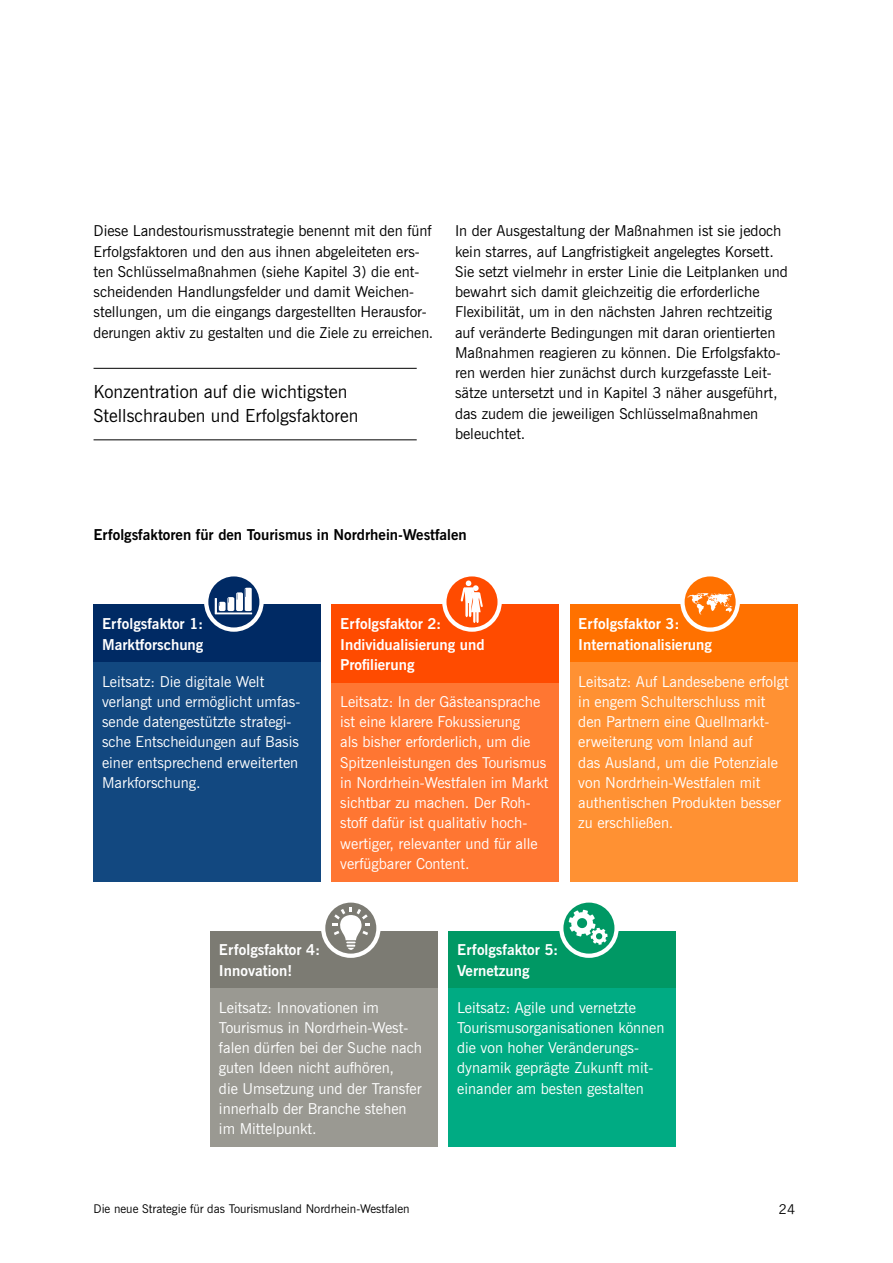
<style>
.page{position:relative;width:893px;height:1263px;background:#fff}
.page>*{position:absolute;margin:0;border:0;box-sizing:border-box;transform-origin:0 0}
.t1{font:18px/24px "News Gothic BT";color:#000}
.t2{font:15px/20.2px "News Gothic BT";color:#fff}
.t3{font:15px/20.2px "News Gothic BT";color:#000}
.t4{font:700 15px/20.2px "News Gothic BT";color:#fff}
.t5{font:700 15px "News Gothic BT";color:#000}
.t6{font:13.5px "News Gothic BT";color:#000}
.t7{font:12px "News Gothic BT";color:#000}
</style>
<div class="page">
<div style="left:94px;top:604px;width:227px;height:58px;background:#002a64"></div>
<div style="left:94px;top:662px;width:227px;height:219px;background:#124880"></div>
<svg style="left:204px;top:572px;width:60px;height:60px"></svg>
<div style="left:208px;top:576px;width:51px;height:51px;background:#002a64;border-radius:50%"></div>
<div style="left:332px;top:604px;width:227px;height:78px;background:#ff4b00"></div>
<div style="left:332px;top:682px;width:227px;height:199px;background:#ff7632"></div>
<svg style="left:442px;top:572px;width:60px;height:60px"></svg>
<div style="left:446px;top:576px;width:51px;height:51px;background:#ff4b00;border-radius:50%"></div>
<div style="left:570px;top:604px;width:227px;height:58px;background:#ff7100"></div>
<div style="left:570px;top:662px;width:227px;height:219px;background:#ff9133"></div>
<svg style="left:680px;top:572px;width:60px;height:60px"></svg>
<div style="left:685px;top:576px;width:51px;height:51px;background:#ff7100;border-radius:50%"></div>
<svg style="left:215px;top:588px;width:37px;height:26px"></svg>
<svg style="left:461px;top:580px;width:22px;height:43px"></svg>
<svg style="left:688px;top:593px;width:44px;height:21px"></svg>
<div style="left:210px;top:930px;width:228px;height:58px;background:#7c7b73"></div>
<div style="left:210px;top:988px;width:228px;height:159px;background:#9a9992"></div>
<div style="left:321px;top:898px;width:60px;height:60px;background:#fff;border-radius:50%"></div>
<div style="left:325px;top:902px;width:51px;height:52px;background:#7c7b73;border-radius:50%"></div>
<svg style="left:332px;top:907px;width:37px;height:43px"></svg>
<div style="left:449px;top:930px;width:227px;height:58px;background:#009864"></div>
<div style="left:449px;top:988px;width:227px;height:159px;background:#00ab83"></div>
<div style="left:559px;top:898px;width:60px;height:60px;background:#fff;border-radius:50%"></div>
<div style="left:563px;top:902px;width:51px;height:52px;background:#009864;border-radius:50%"></div>
<svg style="left:569px;top:910px;width:39px;height:35px"></svg>
<hr style="left:94px;top:368px;width:323px;height:1px;background:#000">
<hr style="left:94px;top:439px;width:323px;height:1px;background:#000">
<p class="t3" style="left:94px;top:221px;width:341px">Diese Landestourismusstrategie benennt mit den fünf Erfolgsfaktoren und den aus ihnen abgeleiteten ers&shy;ten Schlüsselmaßnahmen (siehe Kapitel 3) die ent&shy;scheidenden Handlungsfelder und damit Weichen&shy;stellungen, um die eingangs dargestellten Herausfor&shy;derungen aktiv zu gestalten und die Ziele zu erreichen.</p>
<p class="t1" style="left:94px;top:380px;width:266px">Konzentration auf die wichtigsten<br>Stellschrauben und Erfolgsfaktoren</p>
<p class="t3" style="left:455px;top:221px;width:334px">In der Ausgestaltung der Maßnahmen ist sie jedoch kein starres, auf Langfristigkeit angelegtes Korsett.<br>Sie setzt vielmehr in erster Linie die Leitplanken und bewahrt sich damit gleichzeitig die erforderliche Flexibilität, um in den nächsten Jahren rechtzeitig auf veränderte Bedingungen mit daran orientierten Maßnahmen reagieren zu können. Die Erfolgsfakto&shy;ren werden hier zunächst durch kurzgefasste Leit&shy;sätze untersetzt und in Kapitel 3 näher ausgeführt, das zudem die jeweiligen Schlüsselmaßnahmen beleuchtet.</p>
<p class="t5" style="left:94px;top:526px;width:375px">Erfolgsfaktoren für den Tourismus in Nordrhein-Westfalen</p>
<p class="t4" style="left:102px;top:614px;width:103px">Erfolgsfaktor 1:<br>Marktforschung</p>
<p class="t2" style="left:102px;top:671px;width:200px">Leitsatz: Die digitale Welt verlangt und ermöglicht umfas&shy;sende datengestützte strategi&shy;sche Entscheidungen auf Basis einer entsprechend erweiterten<br>Markforschung.</p>
<p class="t4" style="left:340px;top:614px;width:146px">Erfolgsfaktor 2:<br>Individualisierung und<br>Profilierung</p>
<p class="t2" style="left:340px;top:691px;width:210px">Leitsatz: In der Gästeansprache ist eine klarere Fokussierung<br>als bisher erforderlich, um die<br>Spitzenleistungen des Tourismus in Nordrhein-Westfalen im Markt sichtbar zu machen. Der Roh&shy;stoff dafür ist qualitativ hoch&shy;wertiger, relevanter und für alle verfügbarer Content.</p>
<p class="t4" style="left:578px;top:614px;width:135px">Erfolgsfaktor 3:<br>Internationalisierung</p>
<p class="t2" style="left:578px;top:671px;width:212px">Leitsatz: Auf Landesebene erfolgt in engem Schulterschluss mit den Partnern eine Quellmarkt&shy;erweiterung vom Inland auf<br>das Ausland, um die Potenziale von Nordrhein-Westfalen mit authentischen Produkten besser zu erschließen.</p>
<p class="t4" style="left:219px;top:940px;width:103px">Erfolgsfaktor 4:<br>Innovation!</p>
<p class="t2" style="left:219px;top:997px;width:204px">Leitsatz: Innovationen im<br>Tourismus in Nordrhein-West&shy;falen dürfen bei der Suche nach guten Ideen nicht aufhören,<br>die Umsetzung und der Transfer innerhalb der Branche stehen im Mittelpunkt.</p>
<p class="t4" style="left:457px;top:940px;width:103px">Erfolgsfaktor 5:<br>Vernetzung</p>
<p class="t2" style="left:457px;top:997px;width:209px">Leitsatz: Agile und vernetzte<br>Tourismusorganisationen können die von hoher Veränderungs&shy;dynamik geprägte Zukunft mit&shy;einander am besten gestalten</p>
<p class="t7" style="left:94px;top:1201px;width:318px">Die neue Strategie für das Tourismusland Nordrhein-Westfalen</p>
<p class="t6" style="left:779px;top:1201px;width:18px">24</p>
</div>
